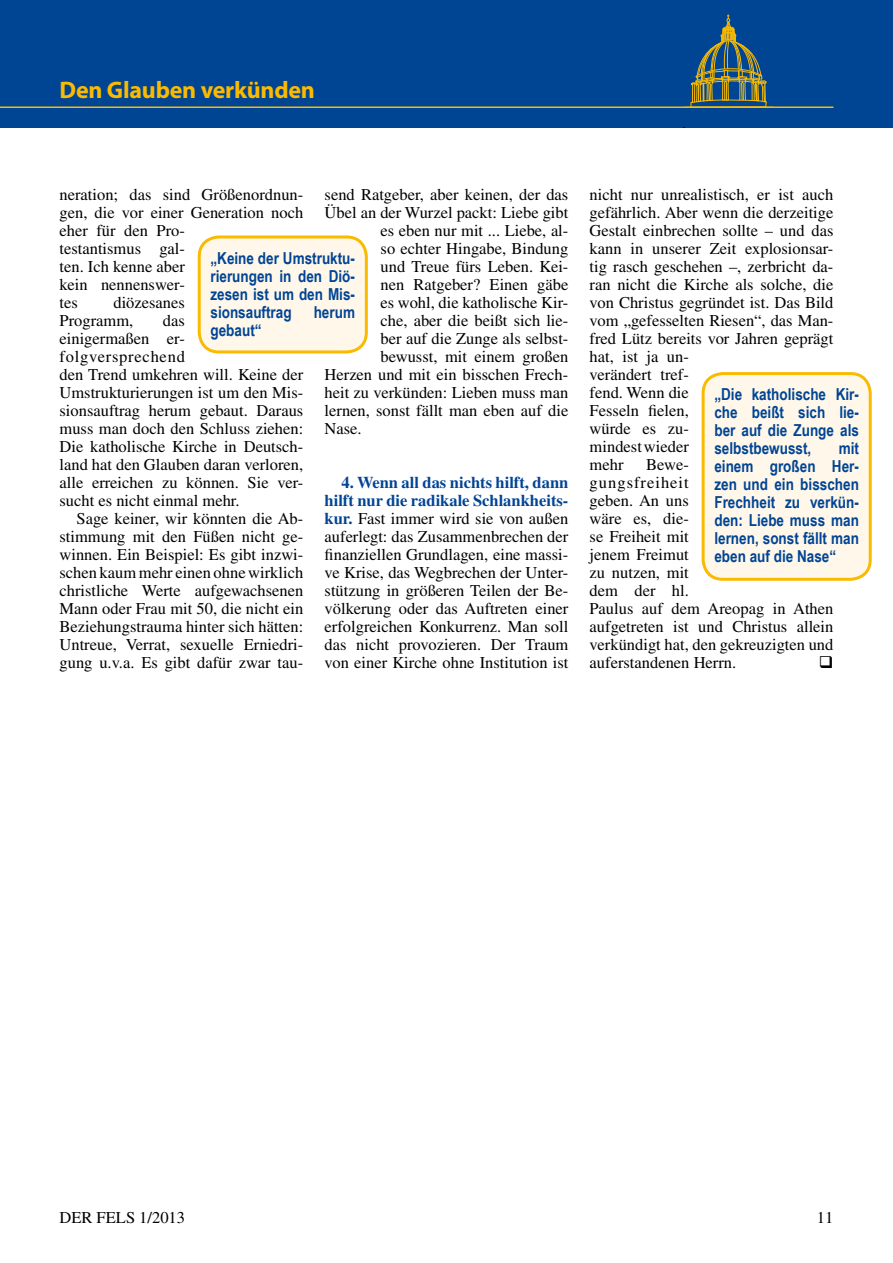
<style>
.page{position:relative;width:893px;height:1263px;background:#fff}
.page>*{position:absolute;margin:0;border:0;box-sizing:border-box;transform-origin:0 0}
.t1{font:700 24px "Myriad";letter-spacing:-.01em;color:#faba00}
.t2{font:16.5px/18px "Times";color:#000}
.t3{font:700 16.5px/18px "Arial Narrow";color:#004494;text-align:justify}
.s1{font-weight:700;color:#004494}
</style>
<div class="page">
<div style="left:0;top:0;width:893px;height:128px;background:#004494"></div>
<hr style="left:0;top:106px;width:833px;height:2px;background:#faba00">
<svg style="left:690px;top:14px;width:77px;height:93px"></svg>
<div style="left:199px;top:237px;width:167px;height:115px;background:#fff8ea;border-radius:20px"></div>
<div style="left:198px;top:235px;width:170px;height:118px;border:3px solid #faba00;border-radius:20px"></div>
<div style="left:703px;top:374px;width:167px;height:205px;background:#fff8ea;border-radius:20px"></div>
<div style="left:702px;top:372px;width:170px;height:209px;border:3px solid #faba00;border-radius:20px"></div>
<h1 class="t1" style="left:60px;top:77px;width:257px">Den Glauben verkünden</h1>
<p class="t2" style="left:60px;top:185px;width:245px">neration; das sind Größenordnun&shy;gen, die vor einer Generation noch eher für den Pro-<br>testantismus gal-<br>ten. Ich kenne aber<br>kein nennenswer-<br>tes</p>
<p class="t2" style="left:325px;top:185px;width:245px">send Ratgeber, aber keinen, der das</p>
<p class="t2" style="left:325px;top:203px;width:245px">Übel an der Wurzel packt: Liebe gibt</p>
<p class="t2" style="left:381px;top:221px;width:189px">es eben nur mit ... Liebe, al-</p>
<p class="t2" style="left:381px;top:239px;width:189px">so echter Hingabe, Bindung</p>
<p class="t2" style="left:381px;top:257px;width:189px">und Treue fürs Leben. Kei-</p>
<p class="t2" style="left:381px;top:275px;width:189px">nen Ratgeber? Einen gäbe</p>
<p class="t2" style="left:381px;top:293px;width:189px">es wohl, die katholische Kir-</p>
<p class="t2" style="left:381px;top:311px;width:189px">che, aber die beißt sich lie-</p>
<p class="t2" style="left:381px;top:329px;width:189px">ber auf die Zunge als selbst-</p>
<p class="t2" style="left:381px;top:347px;width:189px">bewusst, mit einem großen</p>
<p class="t2" style="left:325px;top:365px;width:245px">Herzen und mit ein bisschen Frech-</p>
<p class="t2" style="left:325px;top:383px;width:245px">heit zu verkünden: Lieben muss man</p>
<p class="t2" style="left:325px;top:401px;width:245px">lernen, sonst fällt man eben auf die</p>
<p class="t2" style="left:325px;top:419px;width:39px">Nase.</p>
<p class="t3" style="left:210px;top:248px;width:146px">„Keine der Umstruktu&shy;rierungen in den Diö&shy;zesen ist um den Mis&shy;sionsauftrag</p>
<p class="t2" style="left:60px;top:293px;width:127px;text-indent:54px">diözesanes<br>Programm,</p>
<p class="t3" style="left:314px;top:302px;width:43px">herum</p>
<p class="t2" style="left:60px;top:311px;width:245px;text-indent:103px">das<br>einigermaßen er&shy;folgversprechend<br>den Trend umkehren will. Keine der<br>Umstrukturierungen ist um den Mis&shy;sionsauftrag herum gebaut. Daraus muss man doch den Schluss ziehen:<br>Die katholische Kirche in Deutsch&shy;land hat den Glauben daran verloren, alle erreichen zu können. Sie ver&shy;sucht es nicht einmal mehr.</p>
<p class="t2" style="left:60px;top:509px;width:245px;text-align:justify;text-indent:17px">Sage keiner, wir könnten die Ab&shy;stimmung mit den Füßen nicht ge&shy;winnen. Ein Beispiel: Es gibt inzwi&shy;schen kaum mehr einen ohne wirklich christliche Werte aufgewachsenen Mann oder Frau mit 50, die nicht ein Beziehungstrauma hinter sich hätten:<br>Untreue, Verrat, sexuelle Erniedri&shy;gung u.v.a. Es gibt dafür zwar tau-</p>
<p class="t3" style="left:210px;top:320px;width:53px">gebaut“</p>
<p class="t2" style="left:325px;top:473px;width:245px;text-align:justify;text-indent:17px"><span class="s1">4. Wenn all das nichts hilft, dann hilft nur die radikale Schlankheits&shy;kur.</span> Fast immer wird sie von außen auferlegt: das Zusammenbrechen der finanziellen Grundlagen, eine massi&shy;ve Krise, das Wegbrechen der Unter&shy;stützung in größeren Teilen der Be&shy;völkerung oder das Auftreten einer erfolgreichen Konkurrenz. Man soll das nicht provozieren. Der Traum von einer Kirche ohne Institution ist</p>
<p class="t2" style="left:590px;top:185px;width:245px">nicht nur unrealistisch, er ist auch gefährlich. Aber wenn die derzeitige<br>Gestalt einbrechen sollte – und das kann in unserer Zeit explosionsar&shy;tig rasch geschehen –, zerbricht da&shy;ran nicht die Kirche als solche, die von Christus gegründet ist. Das Bild vom „gefesselten Riesen“, das Man&shy;fred Lütz bereits vor Jahren geprägt hat, ist ja un-<br>verändert tref-<br>fend. Wenn die<br>Fesseln fielen,<br>würde es zu-<br>mindest wieder<br>mehr</p>
<p class="t3" style="left:714px;top:385px;width:146px">„Die katholische Kir&shy;che beißt sich lie&shy;ber auf die Zunge als selbstbewusst,</p>
<p class="t3" style="left:714px;top:439px;width:146px;text-indent:124px">mit einem großen Her&shy;zen und ein bisschen Frechheit zu verkün&shy;den: Liebe muss man lernen, sonst fällt man eben auf die Nase“</p>
<p class="t2" style="left:590px;top:455px;width:245px;text-indent:57px">Bewe-<br>gungsfreiheit<br>geben. An uns<br>wäre es, die-<br>se Freiheit mit<br>jenem Freimut<br>zu nutzen, mit<br>dem der hl.<br>Paulus auf dem Areopag in Athen aufgetreten ist und Christus allein verkündigt hat, den gekreuzigten und auferstandenen Herrn.</p>
<p class="t2" style="left:60px;top:1209px;width:127px">DER FELS 1/2013</p>
<p class="t2" style="left:817px;top:1209px;width:18px">11</p>
</div>
